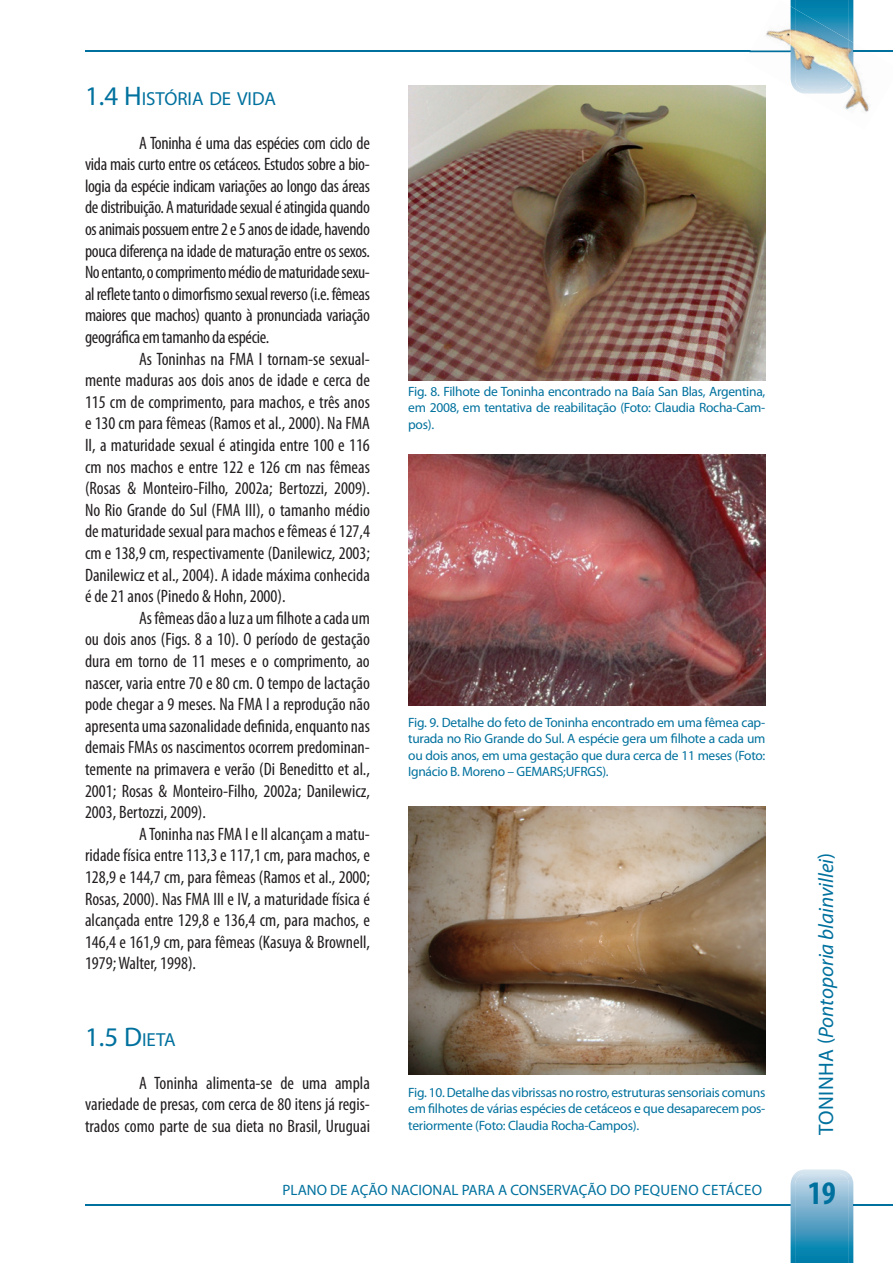
<style>
.page{position:relative;width:893px;height:1263px;background:#fff}
.page>*{position:absolute;margin:0;border:0;box-sizing:border-box;transform-origin:0 0}
.t1{font:700 condensed 33px "Myriad Pro";color:#00719e}
.t2{font:27px "Myriad Pro";color:#00719e}
.t3{font:italic 21px "Myriad Pro";color:#00719e}
.t4{font:18.9px "Myriad Pro";color:#00719e}
.t5{font:condensed 18px/21.6px "Myriad Pro";color:#231f20;text-align:justify}
.t6{font:15px "Myriad Pro";color:#00719e}
.t7{font:13.5px/16.5px "Myriad Pro";letter-spacing:-.02em;color:#00719e;text-align:justify}
.s1{font-size:27px}
.s2{font-size:18.9px}
.s3{font-style:normal}
</style>
<div class="page">
<hr style="left:85px;top:51px;width:706px;height:1px;background:#00719e">
<hr style="left:85px;top:1204px;width:706px;height:2px;background:#00719e">
<svg style="left:791px;top:1169px;width:62px;height:94px"></svg>
<img style="left:745px;top:0;width:148px;height:130px">
<img style="left:749px;top:51px;width:42px;height:1px">
<img style="left:791px;top:6px;width:62px;height:88px">
<hr style="left:853px;top:1204px;width:40px;height:2px;background:#00719e">
<hr style="left:853px;top:51px;width:40px;height:1px;background:#00719e">
<img style="left:408px;top:454px;width:357px;height:251px">
<img style="left:408px;top:85px;width:357px;height:296px">
<img style="left:408px;top:806px;width:357px;height:268px">
<p class="t4" style="left:85px;top:87px;width:192px"><span class="s1">1.4 H</span>ISTÓRIA DE VIDA</p>
<p class="t5" style="left:85px;top:132px;width:286px;text-indent:54px">A Toninha é uma das espécies com ciclo de vida mais curto entre os cetáceos. Estudos sobre a bio&shy;logia da espécie indicam variações ao longo das áreas de distribuição. A maturidade sexual é atingida quando os animais possuem entre 2 e 5 anos de idade, havendo pouca diferença na idade de maturação entre os sexos.<br>No entanto, o comprimento médio de maturidade sexu&shy;al reflete tanto o dimorfismo sexual reverso (i.e. fêmeas maiores que machos) quanto à pronunciada variação geográfica em tamanho da espécie.</p>
<p class="t5" style="left:85px;top:348px;width:286px;text-indent:54px">As Toninhas na FMA I tornam-se sexual&shy;mente maduras aos dois anos de idade e cerca de 115 cm de comprimento, para machos, e três anos e 130 cm para fêmeas (Ramos et al., 2000). Na FMA II, a maturidade sexual é atingida entre 100 e 116 cm nos machos e entre 122 e 126 cm nas fêmeas (Rosas &amp; Monteiro-Filho, 2002a; Bertozzi, 2009).<br>No Rio Grande do Sul (FMA III), o tamanho médio de maturidade sexual para machos e fêmeas é 127,4 cm e 138,9 cm, respectivamente (Danilewicz, 2003; Danilewicz et al., 2004). A idade máxima conhecida é de 21 anos (Pinedo &amp; Hohn, 2000).</p>
<p class="t5" style="left:85px;top:607px;width:286px;text-indent:54px">As fêmeas dão a luz a um filhote a cada um ou dois anos (Figs. 8 a 10). O período de gestação dura em torno de 11 meses e o comprimento, ao nascer, varia entre 70 e 80 cm. O tempo de lactação pode chegar a 9 meses. Na FMA I a reprodução não apresenta uma sazonalidade definida, enquanto nas demais FMAs os nascimentos ocorrem predominan&shy;temente na primavera e verão (Di Beneditto et al., 2001; Rosas &amp; Monteiro-Filho, 2002a; Danilewicz, 2003, Bertozzi, 2009).</p>
<p class="t5" style="left:85px;top:823px;width:286px;text-indent:54px">A Toninha nas FMA I e II alcançam a matu&shy;ridade física entre 113,3 e 117,1 cm, para machos, e 128,9 e 144,7 cm, para fêmeas (Ramos et al., 2000; Rosas, 2000). Nas FMA III e IV, a maturidade física é alcançada entre 129,8 e 136,4 cm, para machos, e 146,4 e 161,9 cm, para fêmeas (Kasuya &amp; Brownell, 1979; Walter, 1998).</p>
<p class="t7" style="left:408px;top:383px;width:359px">Fig. 8. Filhote de Toninha encontrado na Baía San Blas, Argentina, em 2008, em tentativa de reabilitação (Foto: Claudia Rocha-Cam&shy;pos).</p>
<p class="t7" style="left:408px;top:714px;width:359px">Fig. 9. Detalhe do feto de Toninha encontrado em uma fêmea cap&shy;turada no Rio Grande do Sul. A espécie gera um filhote a cada um ou dois anos, em uma gestação que dura cerca de 11 meses (Foto:<br>Ignácio B. Moreno – GEMARS;UFRGS).</p>
<h2 class="t2" style="left:85px;top:1020px;width:92px">1.5 D<span class="s2">IETA</span></h2>
<p class="t5" style="left:85px;top:1072px;width:286px;text-indent:54px">A Toninha alimenta-se de uma ampla variedade de presas, com cerca de 80 itens já regis&shy;trados como parte de sua dieta no Brasil, Uruguai</p>
<p class="t7" style="left:408px;top:1084px;width:359px">Fig. 10. Detalhe das vibrissas no rostro, estruturas sensoriais comuns em filhotes de várias espécies de cetáceos e que desaparecem pos&shy;teriormente (Foto: Claudia Rocha-Campos).</p>
<p class="t3" style="left:813px;top:1135px;width:284px;rotate:-90deg"><span class="s3">TONINHA (</span>Pontoporia blainvillei<span class="s3">)</span></p>
<p class="t6" style="left:283px;top:1180px;width:481px">PLANO DE AÇÃO NACIONAL PARA A CONSERVAÇÃO DO PEQUENO CETÁCEO</p>
<h1 class="t1" style="left:808px;top:1172px;width:30px">19</h1>
</div>
